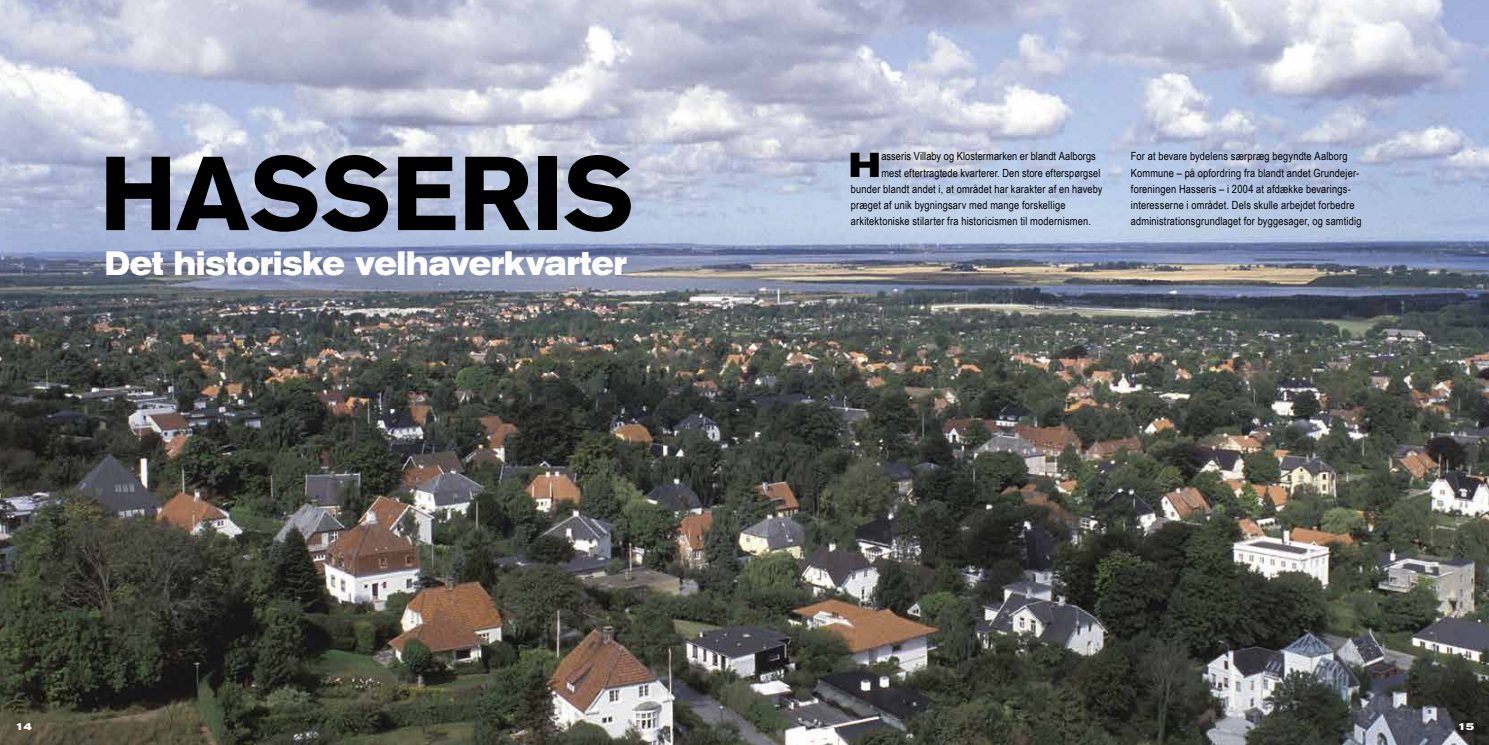
<style>
.page{position:relative;width:1489px;height:745px;background:#fff}
.page>*{position:absolute;margin:0;border:0;box-sizing:border-box;transform-origin:0 0}
.t1{font:700 103.75px "Akzidenz Grotesk BE";letter-spacing:-.005em;color:#000}
.t2{font:700 expanded 34.25px "Akzidenz Grotesk BE";color:#000}
.t3{font:700 expanded 33.5px "Akzidenz Grotesk BE";letter-spacing:-.025em;color:#fff;scale:.82 1}
.t4{font:11.25px/16.2px "Arial Narrow";letter-spacing:.015em;color:#000}
.t5{font:700 expanded 10px "Akzidenz Grotesk BE";color:#fff}
</style>
<div class="page">
<img style="left:0;top:0;width:1488px;height:744px">
<h1 class="t1" style="left:99px;top:134px;width:536px">HASSERIS</h1>
<h3 class="t3" style="left:105px;top:243px;width:638px">Det historiske velhaverkvarter</h3>
<h2 class="t2" style="left:848px;top:145px;width:30px">H</h2>
<p class="t4" style="left:881px;top:148px;width:216px">asseris Villaby og Klostermarken er blandt Aalborgs</p>
<p class="t4" style="left:881px;top:164px;width:220px">mest eftertragtede kvarterer. Den store efterspørgsel</p>
<p class="t4" style="left:850px;top:180px;width:253px">bunder blandt andet i, at området har karakter af en haveby</p>
<p class="t4" style="left:850px;top:196px;width:216px">præget af unik bygningsarv med mange forskellige</p>
<p class="t4" style="left:850px;top:213px;width:241px">arkitektoniske stilarter fra historicismen til modernismen.</p>
<p class="t4" style="left:1130px;top:148px;width:232px">For at bevare bydelens særpræg begyndte Aalborg Kommune – på opfordring fra blandt andet Grundejer&shy;foreningen Hasseris – i 2004 at afdække bevarings&shy;interesserne i området. Dels skulle arbejdet forbedre administrationsgrundlaget for byggesager, og samtidig</p>
<p class="t5" style="left:16px;top:720px;width:18px">14</p>
<p class="t5" style="left:1457px;top:720px;width:18px">15</p>
</div>
